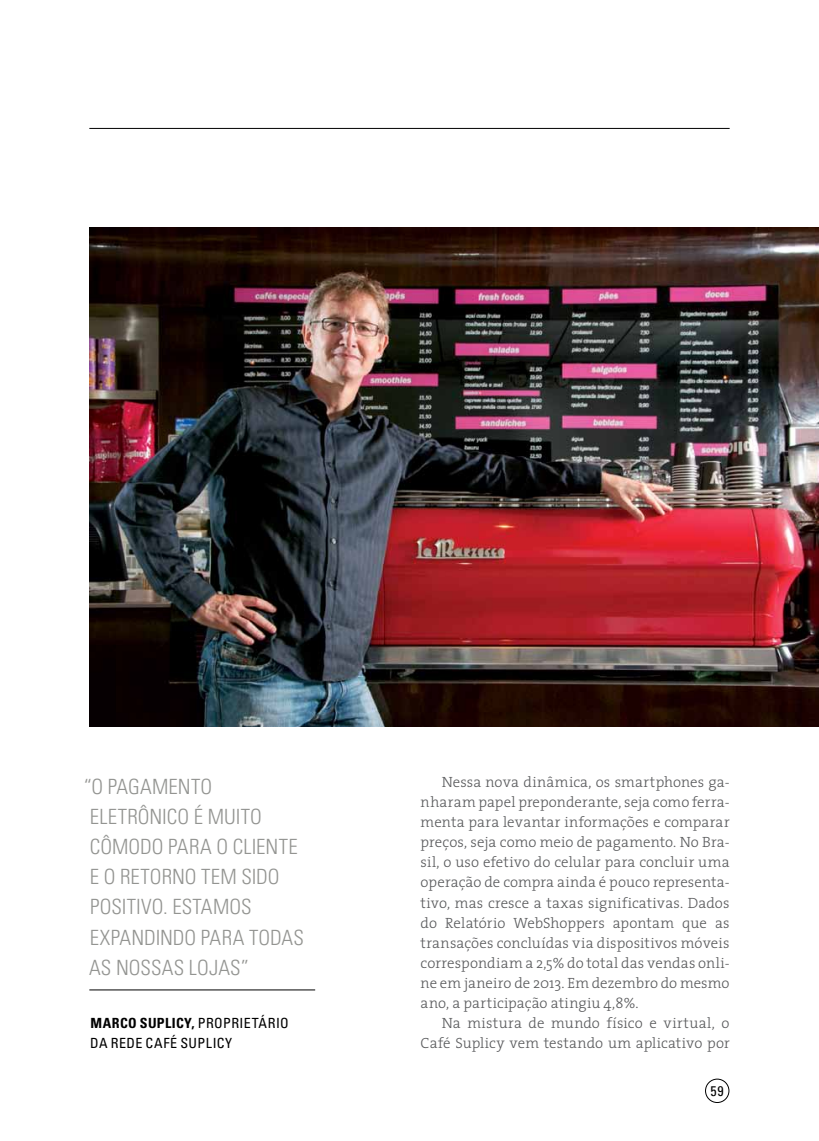
<style>
.page{position:relative;width:819px;height:1141px;background:#fff}
.page>*{position:absolute;margin:0;border:0;box-sizing:border-box;transform-origin:0 0}
.t1{font:300 condensed 21px/30.1px "Univers LT Std";letter-spacing:.005em;color:#939491}
.t2{font:300 14.88px/20.1px "The Serif";letter-spacing:.005em;color:#58595b;text-align:justify}
.t3{font:condensed 14px/20.1px "Univers LT Std";letter-spacing:.035em;color:#000}
.s1{font-weight:700}
</style>
<div class="page">
<hr style="left:89px;top:128px;width:640px;height:1px;background:#000">
<div style="left:705px;top:1079px;width:24px;height:24px;border:1px solid #000;border-radius:50%"></div>
<hr style="left:89px;top:990px;width:226px;height:1px;background:#000">
<img style="left:89px;top:228px;width:730px;height:498px">
<h1 class="t1" style="left:84px;top:771px;width:221px">“O PAGAMENTO<br>ELETRÔNICO É MUITO<br>CÔMODO PARA O CLIENTE<br>E O RETORNO TEM SIDO<br>POSITIVO. ESTAMOS<br>EXPANDINDO PARA TODAS<br>AS NOSSAS LOJAS”</h1>
<p class="t3" style="left:90px;top:1013px;width:200px"><span class="s1">MARCO SUPLICY,</span> PROPRIETÁRIO<br>DA REDE CAFÉ SUPLICY</p>
<p class="t2" style="left:420px;top:771px;width:310px;text-indent:21px">Nessa nova dinâmica, os smartphones ga&shy;nharam papel preponderante, seja como ferra&shy;menta para levantar informações e comparar preços, seja como meio de pagamento. No Bra&shy;sil, o uso efetivo do celular para concluir uma operação de compra ainda é pouco representa&shy;tivo, mas cresce a taxas significativas. Dados do Relatório WebShoppers apontam que as transações concluídas via dispositivos móveis correspondiam a 2,5% do total das vendas onli&shy;ne em janeiro de 2013. Em dezembro do mesmo ano, a participação atingiu 4,8%.</p>
<p class="t2" style="left:420px;top:1013px;width:310px;text-align:right">Na mistura de mundo físico e virtual, o<br>Café Suplicy vem testando um aplicativo por</p>
<p class="t3" style="left:710px;top:1081px;width:15px">59</p>
</div>
